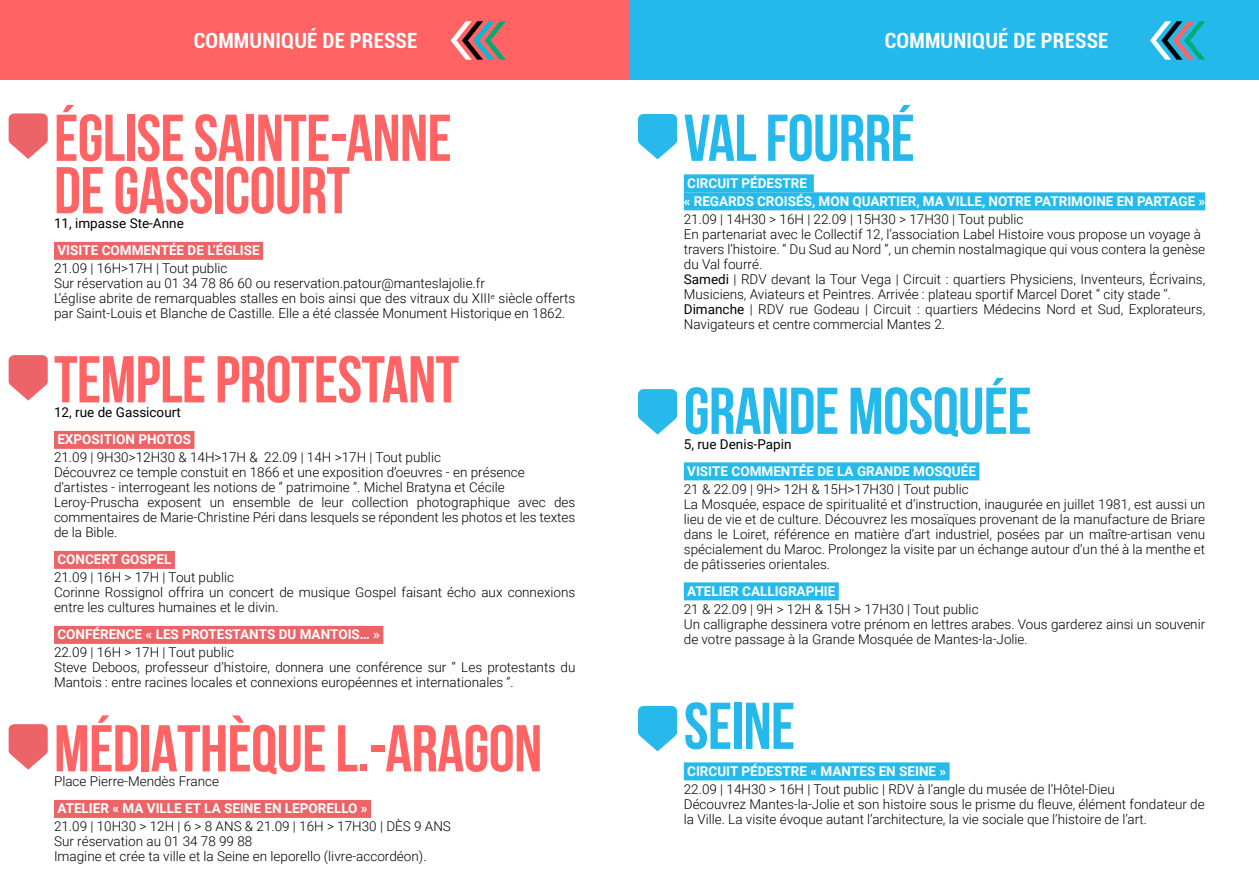
<style>
.page{position:relative;width:1259px;height:893px;background:#fff}
.page>*{position:absolute;margin:0;border:0;box-sizing:border-box;transform-origin:0 0}
.t1{font:700 66px/52.5px "Bebas Neue";letter-spacing:-.01em;color:#ff6363}
.t2{font:700 66px "Bebas Neue";letter-spacing:-.01em;color:#25b9eb}
.t3{font:700 condensed 21px "Roboto";letter-spacing:.01em;color:#fff}
.t4{font:300 13.5px/15px "Roboto";color:#000}
.t5{font:700 13.5px/18px "Roboto";color:#fff}
.t6{font:13.5px "Roboto";color:#000}
.s1{font-weight:400}
</style>
<div class="page">
<div style="left:54px;top:242px;width:209px;height:18px;background:#ec6467"></div>
<div style="left:54px;top:431px;width:140px;height:18px;background:#ec6467"></div>
<div style="left:54px;top:551px;width:121px;height:18px;background:#ec6467"></div>
<div style="left:54px;top:626px;width:329px;height:18px;background:#ec6467"></div>
<div style="left:54px;top:800px;width:317px;height:18px;background:#ec6467"></div>
<div style="left:0;top:0;width:629px;height:79px;background:#ff6363"></div>
<div style="left:629px;top:0;width:630px;height:79px;background:#25b9eb"></div>
<svg style="left:450px;top:21px;width:56px;height:39px"></svg>
<div style="left:684px;top:174px;width:130px;height:18px;background:#26b9ea"></div>
<div style="left:684px;top:192px;width:521px;height:18px;background:#26b9ea"></div>
<div style="left:684px;top:462px;width:295px;height:18px;background:#26b9ea"></div>
<div style="left:684px;top:582px;width:155px;height:18px;background:#26b9ea"></div>
<div style="left:684px;top:762px;width:265px;height:18px;background:#26b9ea"></div>
<svg style="left:638px;top:114px;width:39px;height:45px"></svg>
<svg style="left:9px;top:113px;width:39px;height:46px"></svg>
<svg style="left:1150px;top:21px;width:55px;height:39px"></svg>
<svg style="left:9px;top:355px;width:39px;height:46px"></svg>
<svg style="left:9px;top:724px;width:39px;height:46px"></svg>
<svg style="left:638px;top:389px;width:39px;height:46px"></svg>
<svg style="left:638px;top:706px;width:39px;height:45px"></svg>
<h2 class="t3" style="left:194px;top:26px;width:225px">COMMUNIQUÉ DE PRESSE</h2>
<h2 class="t3" style="left:884px;top:26px;width:225px">COMMUNIQUÉ DE PRESSE</h2>
<h1 class="t1" style="left:54px;top:111px;width:399px">ÉGLISE SAINTE-ANNE<br>DE GASSICOURT</h1>
<p class="t6" style="left:54px;top:214px;width:131px">11, impasse Ste-Anne</p>
<p class="t5" style="left:57px;top:241px;width:204px">VISITE COMMENTÉE DE L’ÉGLISE</p>
<p class="t4" style="left:54px;top:261px;width:523px">21.09 | 16H&gt;17H | Tout public<br>Sur réservation au 01 34 78 86 60 ou reservation.patour@manteslajolie.fr<br>L’église abrite de remarquables stalles en bois ainsi que des vitraux du XIII<sup>e</sup> siècle offerts par Saint-Louis et Blanche de Castille. Elle a été classée Monument Historique en 1862.</p>
<h1 class="t1" style="left:54px;top:352px;width:406px">TEMPLE PROTESTANT</h1>
<p class="t6" style="left:54px;top:403px;width:129px">12, rue de Gassicourt</p>
<p class="t5" style="left:57px;top:430px;width:135px">EXPOSITION PHOTOS</p>
<p class="t4" style="left:54px;top:450px;width:523px">21.09 | 9H30&gt;12H30 &amp; 14H&gt;17H &amp; 22.09 | 14H &gt;17H | Tout public<br>Découvrez ce temple constuit en 1866 et une exposition d’oeuvres - en présence d’artistes - interrogeant les notions de ‘‘ patrimoine ’’. Michel Bratyna et Cécile Leroy-Pruscha exposent un ensemble de leur collection photographique avec des commentaires de Marie-Christine Péri dans lesquels se répondent les photos et les textes de la Bible.</p>
<p class="t5" style="left:57px;top:550px;width:116px">CONCERT GOSPEL</p>
<p class="t4" style="left:54px;top:570px;width:523px">21.09 | 16H &gt; 17H | Tout public<br>Corinne Rossignol offrira un concert de musique Gospel faisant écho aux connexions entre les cultures humaines et le divin.</p>
<p class="t5" style="left:57px;top:625px;width:324px">CONFÉRENCE « LES PROTESTANTS DU MANTOIS… »</p>
<p class="t4" style="left:54px;top:645px;width:523px">22.09 | 16H &gt; 17H | Tout public<br>Steve Deboos, professeur d’histoire, donnera une conférence sur ‘‘ Les protestants du<br>Mantois : entre racines locales et connexions européennes et internationales ’’.</p>
<h1 class="t1" style="left:54px;top:721px;width:490px">MÉDIATHÈQUE L.-ARAGON</h1>
<p class="t4" style="left:54px;top:774px;width:166px">Place Pierre-Mendès France</p>
<p class="t5" style="left:57px;top:799px;width:312px">ATELIER « MA VILLE ET LA SEINE EN LEPORELLO »</p>
<p class="t4" style="left:54px;top:819px;width:398px">21.09 | 10H30 &gt; 12H | 6 &gt; 8 ANS &amp; 21.09 | 16H &gt; 17H30 | DÈS 9 ANS<br>Sur réservation au 01 34 78 99 88<br>Imagine et crée ta ville et la Seine en leporello (livre-accordéon).</p>
<h1 class="t2" style="left:684px;top:102px;width:232px">VAL FOURRÉ</h1>
<p class="t5" style="left:684px;top:174px;width:523px">CIRCUIT PÉDESTRE<br>« REGARDS CROISÉS, MON QUARTIER, MA VILLE, NOTRE PATRIMOINE EN PARTAGE »</p>
<p class="t4" style="left:684px;top:211px;width:523px">21.09 | 14H30 &gt; 16H | 22.09 | 15H30 &gt; 17H30 | Tout public<br>En partenariat avec le Collectif 12, l’association Label Histoire vous propose un voyage à travers l’histoire. ‘‘ Du Sud au Nord ‘‘, un chemin nostalmagique qui vous contera la genèse du Val fourré.<br><span class="s1">Samedi</span> | RDV devant la Tour Vega | Circuit : quartiers Physiciens, Inventeurs, Écrivains, Musiciens, Aviateurs et Peintres. Arrivée : plateau sportif Marcel Doret ‘‘ city stade ‘‘.<br><span class="s1">Dimanche</span> | RDV rue Godeau | Circuit : quartiers Médecins Nord et Sud, Explorateurs, Navigateurs et centre commercial Mantes 2.</p>
<h1 class="t2" style="left:684px;top:375px;width:349px">GRANDE MOSQUÉE</h1>
<p class="t6" style="left:684px;top:435px;width:109px">5, rue Denis-Papin</p>
<p class="t5" style="left:687px;top:462px;width:290px">VISITE COMMENTÉE DE LA GRANDE MOSQUÉE</p>
<p class="t4" style="left:684px;top:481px;width:523px">21 &amp; 22.09 | 9H&gt; 12H &amp; 15H&gt;17H30 | Tout public<br>La Mosquée, espace de spiritualité et d’instruction, inaugurée en juillet 1981, est aussi un lieu de vie et de culture. Découvrez les mosaïques provenant de la manufacture de Briare dans le Loiret, référence en matière d’art industriel, posées par un maître-artisan venu spécialement du Maroc. Prolongez la visite par un échange autour d’un thé à la menthe et de pâtisseries orientales.</p>
<p class="t5" style="left:687px;top:582px;width:150px">ATELIER CALLIGRAPHIE</p>
<p class="t4" style="left:684px;top:601px;width:523px">21 &amp; 22.09 | 9H &gt; 12H &amp; 15H &gt; 17H30 | Tout public<br>Un calligraphe dessinera votre prénom en lettres arabes. Vous garderez ainsi un souvenir de votre passage à la Grande Mosquée de Mantes-la-Jolie.</p>
<h1 class="t2" style="left:684px;top:690px;width:113px">SEINE</h1>
<p class="t5" style="left:687px;top:762px;width:261px">CIRCUIT PÉDESTRE « MANTES EN SEINE »</p>
<p class="t4" style="left:684px;top:781px;width:522px">22.09 | 14H30 &gt; 16H | Tout public | RDV à l’angle du musée de l’Hôtel-Dieu<br>Découvrez Mantes-la-Jolie et son histoire sous le prisme du fleuve, élément fondateur de la Ville. La visite évoque autant l’architecture, la vie sociale que l’histoire de l’art.</p>
</div>
